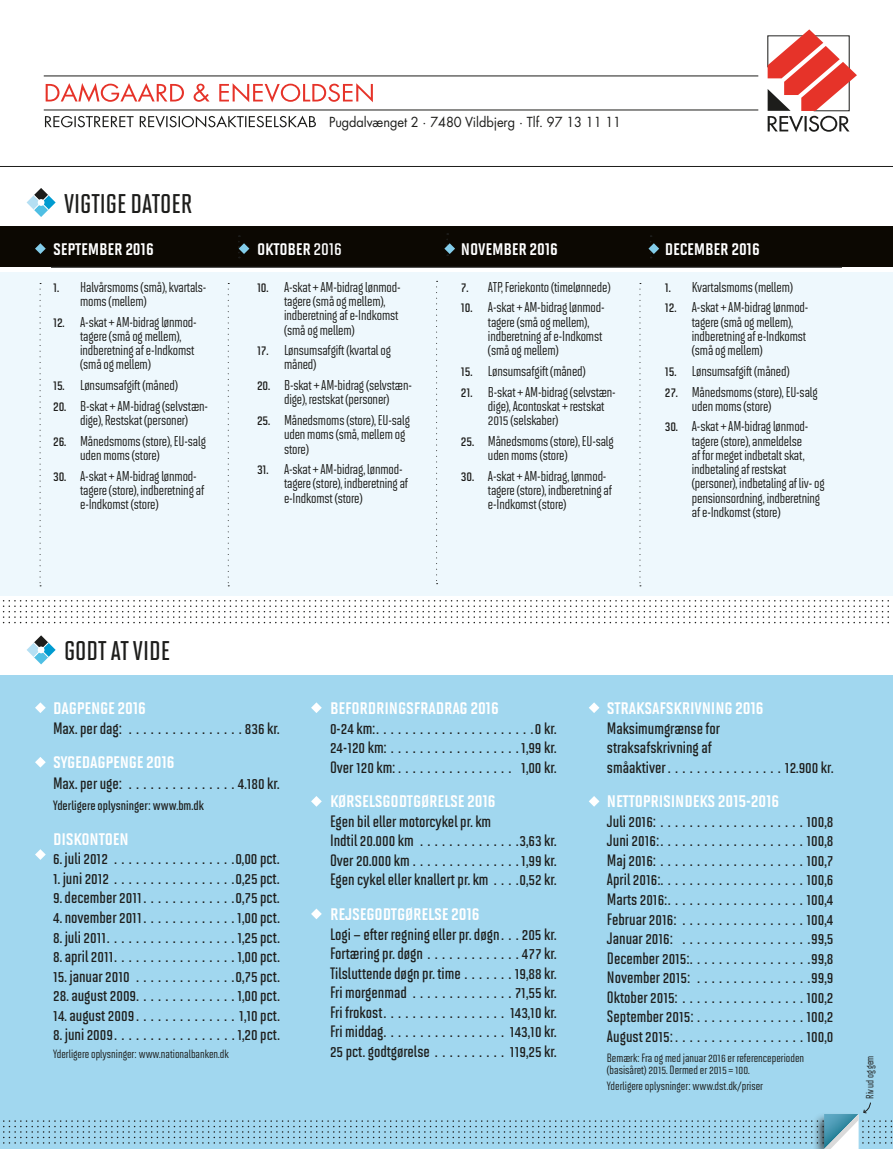
<style>
.page{position:relative;width:893px;height:1149px;background:#fff}
.page>*{position:absolute;margin:0;border:0;box-sizing:border-box;transform-origin:0 0}
.t1{font:27px "Solano Gothic MVB Sb Cap";color:#1d1d1b}
.t2{font:19.5px "Solano Gothic MVB Bd SC";letter-spacing:-.01em;color:#fff}
.t3{font:600 16.5px/19.5px "Solano Gothic MVB";color:#1d1d1b;text-align:justify}
.t4{font:500 14.25px/14.2px "Solano Gothic MVB";letter-spacing:-.01em;color:#1d1d1b}
.t5{font:13.5px "Futura";letter-spacing:-.005em;color:#1d1d1b;scale:.95 1}
.t6{font:600 13.5px "Solano Gothic MVB";color:#1d1d1b}
.t7{font:500 12px/12px "Solano Gothic MVB";color:#1d1d1b}
.t8{font:500 10.5px "Solano Gothic MVB";letter-spacing:-.01em;color:#1d1d1b}
.s1{font-weight:600}
.s2{font-family:"Solano Gothic MVB";font-weight:600}
</style>
<div class="page">
<div style="left:0;top:272px;width:892px;height:323px;background:#eef8fd"></div>
<div style="left:0;top:674px;width:892px;height:474px;background:#a1d7ef"></div>
<div style="left:0;top:226px;width:892px;height:41px;background:#0c0802"></div>
<svg style="left:2px;top:600px;width:887px;height:23px"></svg>
<svg style="left:35px;top:702px;width:11px;height:11px"></svg>
<svg style="left:311px;top:702px;width:11px;height:11px"></svg>
<svg style="left:589px;top:702px;width:10px;height:11px"></svg>
<svg style="left:35px;top:757px;width:11px;height:10px"></svg>
<svg style="left:311px;top:796px;width:11px;height:10px"></svg>
<svg style="left:589px;top:796px;width:10px;height:10px"></svg>
<svg style="left:35px;top:849px;width:11px;height:10px"></svg>
<svg style="left:311px;top:908px;width:11px;height:11px"></svg>
<svg style="left:27px;top:188px;width:29px;height:29px"></svg>
<svg style="left:27px;top:635px;width:29px;height:29px"></svg>
<hr style="left:51px;top:267px;width:791px;height:1px;background:#1d1d1b">
<svg style="left:35px;top:243px;width:11px;height:11px"></svg>
<svg style="left:40px;top:283px;width:1px;height:303px"></svg>
<svg style="left:436px;top:281px;width:2px;height:303px"></svg>
<svg style="left:640px;top:283px;width:1px;height:303px"></svg>
<svg style="left:228px;top:283px;width:1px;height:303px"></svg>
<svg style="left:238px;top:235px;width:11px;height:23px"></svg>
<svg style="left:444px;top:233px;width:11px;height:23px"></svg>
<svg style="left:648px;top:235px;width:11px;height:23px"></svg>
<hr style="left:0;top:166px;width:892px;height:1px;background:#1d1d1b">
<svg style="left:0;top:1101px;width:893px;height:48px"></svg>
<svg style="left:767px;top:29px;width:90px;height:103px"></svg>
<hr style="left:44px;top:76px;width:714px;height:1px;background:#1d1d1b">
<hr style="left:44px;top:110px;width:714px;height:1px;background:#1d1d1b">
<svg style="left:45px;top:115px;width:271px;height:13px"></svg>
<svg style="left:46px;top:83px;width:327px;height:19px"></svg>
<h1 class="t1" style="left:64px;top:188px;width:130px">VIGTIGE DATOER</h1>
<p class="t2" style="left:53px;top:237px;width:102px">SEPTEMBER 2016</p>
<p class="t4" style="left:80px;top:280px;width:128px;text-indent:-27px"><span class="s1">1.</span> Halvårsmoms (små), kvartals&shy;moms (mellem)</p>
<p class="t4" style="left:80px;top:314px;width:118px;text-indent:-27px"><span class="s1">12.</span> A-skat + AM-bidrag lønmod&shy;tagere (små og mellem), indberetning af e-Indkomst (små og mellem)</p>
<p class="t4" style="left:53px;top:378px;width:126px"><span class="s1">15.</span> Lønsumsafgift (måned)</p>
<p class="t4" style="left:53px;top:398px;width:156px;text-align:center"><span class="s1">20.</span> B-skat + AM-bidrag (selvstæn&shy;dige), Restskat (personer)</p>
<p class="t4" style="left:80px;top:433px;width:127px;text-indent:-27px"><span class="s1">26.</span> Månedsmoms (store), EU-salg uden moms (store)</p>
<p class="t4" style="left:80px;top:468px;width:126px;text-indent:-27px"><span class="s1">30.</span> A-skat + AM-bidrag lønmod&shy;tagere (store), indberetning af e-Indkomst (store)</p>
<p class="t5" style="left:321px;top:114px;width:317px">· Pugdalvænget 2 · 7480 Vildbjerg · Tlf. 97 13 11 11</p>
<p class="t2" style="left:257px;top:237px;width:86px">OKTOBER <span class="s2">2016</span></p>
<p class="t4" style="left:284px;top:280px;width:118px;text-indent:-27px"><span class="s1">10.</span> A-skat + AM-bidrag lønmod&shy;tagere (små og mellem), indberetning af e-Indkomst (små og mellem)</p>
<p class="t4" style="left:284px;top:343px;width:108px;text-indent:-27px"><span class="s1">17.</span> Lønsumsafgift (kvartal og måned)</p>
<p class="t4" style="left:257px;top:378px;width:156px;text-align:center"><span class="s1">20.</span> B-skat + AM-bidrag (selvstæn&shy;dige), restskat (personer)</p>
<p class="t4" style="left:284px;top:413px;width:127px;text-indent:-27px"><span class="s1">25.</span> Månedsmoms (store), EU-salg uden moms (små, mellem og store)</p>
<p class="t4" style="left:284px;top:462px;width:126px;text-indent:-27px"><span class="s1">31.</span> A-skat + AM-bidrag, lønmod&shy;tagere (store), indberetning af e-Indkomst (store)</p>
<p class="t2" style="left:461px;top:237px;width:99px">NOVEMBER 2016</p>
<p class="t4" style="left:461px;top:280px;width:151px"><span class="s1">7.</span> ATP, Feriekonto (timelønnede)</p>
<p class="t4" style="left:488px;top:300px;width:118px;text-indent:-27px"><span class="s1">10.</span> A-skat + AM-bidrag lønmod&shy;tagere (små og mellem), indberetning af e-Indkomst (små og mellem)</p>
<p class="t4" style="left:461px;top:364px;width:126px"><span class="s1">15.</span> Lønsumsafgift (måned)</p>
<p class="t4" style="left:488px;top:384px;width:129px;text-indent:-27px"><span class="s1">21.</span> B-skat + AM-bidrag (selvstæn&shy;dige), Acontoskat + restskat<br>2015 (selskaber)</p>
<p class="t4" style="left:488px;top:433px;width:127px;text-indent:-27px"><span class="s1">25.</span> Månedsmoms (store), EU-salg uden moms (store)</p>
<p class="t4" style="left:488px;top:468px;width:126px;text-indent:-27px"><span class="s1">30.</span> A-skat + AM-bidrag, lønmod&shy;tagere (store), indberetning af e-Indkomst (store)</p>
<p class="t2" style="left:665px;top:237px;width:97px">DECEMBER 2016</p>
<p class="t4" style="left:665px;top:280px;width:130px"><span class="s1">1.</span> Kvartalsmoms (mellem)</p>
<p class="t4" style="left:692px;top:300px;width:118px;text-indent:-27px"><span class="s1">12.</span> A-skat + AM-bidrag lønmod&shy;tagere (små og mellem), indberetning af e-Indkomst (små og mellem)</p>
<p class="t4" style="left:665px;top:364px;width:126px"><span class="s1">15.</span> Lønsumsafgift (måned)</p>
<p class="t4" style="left:692px;top:384px;width:127px;text-indent:-27px"><span class="s1">27.</span> Månedsmoms (store), EU-salg uden moms (store)</p>
<p class="t4" style="left:692px;top:419px;width:134px;text-indent:-27px"><span class="s1">30.</span> A-skat + AM-bidrag lønmod&shy;tagere (store), anmeldelse<br>af for meget indbetalt skat, indbetaling af restskat (personer), indbetaling af liv- og pensionsordning, indberetning af e-Indkomst (store)</p>
<h1 class="t1" style="left:64px;top:635px;width:107px">GODT AT VIDE</h1>
<p class="t2" style="left:53px;top:696px;width:94px">DAGPENGE 2016</p>
<p class="t3" style="left:53px;top:718px;width:228px">Max. per dag: . . . . . . . . . . . . . . . . 836 kr.</p>
<p class="t2" style="left:53px;top:750px;width:123px">SYGEDAGPENGE 2016</p>
<p class="t3" style="left:53px;top:773px;width:228px">Max. per uge: . . . . . . . . . . . . . . . 4.180 kr.</p>
<p class="t6" style="left:53px;top:798px;width:152px">Yderligere oplysninger: www.bm.dk</p>
<p class="t2" style="left:53px;top:827px;width:77px">DISKONTOEN</p>
<p class="t3" style="left:53px;top:848px;width:228px">6. juli 2012 . . . . . . . . . . . . . . . . .0,00 pct.</p>
<p class="t3" style="left:53px;top:868px;width:228px">1. juni 2012 . . . . . . . . . . . . . . . . .0,25 pct.</p>
<p class="t3" style="left:53px;top:887px;width:228px">9. december 2011. . . . . . . . . . . . .0,75 pct.</p>
<p class="t3" style="left:53px;top:907px;width:228px">4. november 2011. . . . . . . . . . . . . 1,00 pct.</p>
<p class="t3" style="left:53px;top:926px;width:228px">8. juli 2011..................1,25 pct.</p>
<p class="t3" style="left:53px;top:946px;width:228px">8. april 2011.................1,00 pct.</p>
<p class="t3" style="left:53px;top:965px;width:228px">15. januar 2010 . . . . . . . . . . . . . .0,75 pct.</p>
<p class="t3" style="left:53px;top:985px;width:228px">28. august 2009. . . . . . . . . . . . . . 1,00 pct.</p>
<p class="t3" style="left:53px;top:1004px;width:228px">14. august 2009. . . . . . . . . . . . . . 1,10 pct.</p>
<p class="t3" style="left:53px;top:1024px;width:228px">8. juni 2009.................1,20 pct.</p>
<p class="t7" style="left:53px;top:1047px;width:177px">Yderligere oplysninger: www.nationalbanken.dk</p>
<p class="t2" style="left:330px;top:696px;width:170px">BEFORDRINGSFRADRAG 2016</p>
<p class="t3" style="left:330px;top:718px;width:228px">0-24 km:......................0 kr.<br>24-120 km: . . . . . . . . . . . . . . . . . . 1,99 kr.<br>Over 120 km: . . . . . . . . . . . . . . . . 1,00 kr.</p>
<p class="t2" style="left:330px;top:789px;width:167px">KØRSELSGODTGØRELSE 2016</p>
<p class="t3" style="left:330px;top:811px;width:228px;text-align:left">Egen bil eller motorcykel pr. km<br>Indtil 20.000 km . . . . . . . . . . . . . .3,63 kr.<br>Over 20.000 km . . . . . . . . . . . . . . . 1,99 kr.<br>Egen cykel eller knallert pr. km . . . .0,52 kr.</p>
<p class="t2" style="left:330px;top:902px;width:151px">REJSEGODTGØRELSE 2016</p>
<p class="t3" style="left:330px;top:923px;width:228px">Logi – efter regning eller pr. døgn. . . 205 kr.<br>Fortæring pr. døgn . . . . . . . . . . . . . 477 kr.<br>Tilsluttende døgn pr. time . . . . . . . 19,88 kr.<br>Fri morgenmad . . . . . . . . . . . . . . 71,55 kr.<br>Fri frokost.................143,10 kr.<br>Fri middag.................143,10 kr.<br>25 pct. godtgørelse . . . . . . . . . . 119,25 kr.</p>
<p class="t2" style="left:607px;top:696px;width:158px">STRAKSAFSKRIVNING 2016</p>
<p class="t3" style="left:607px;top:718px;width:228px;text-align:left">Maksimumgrænse for<br>straksafskrivning af<br>småaktiver . . . . . . . . . . . . . . . . 12.900 kr.</p>
<p class="t2" style="left:607px;top:789px;width:174px">NETTOPRISINDEKS 2015-2016</p>
<p class="t3" style="left:607px;top:811px;width:228px">Juli 2016: . . . . . . . . . . . . . . . . . . . . 100,8<br>Juni 2016:....................100,8<br>Maj 2016: . . . . . . . . . . . . . . . . . . . . 100,7<br>April 2016:....................100,6<br>Marts 2016:...................100,4<br>Februar 2016: . . . . . . . . . . . . . . . . . 100,4<br>Januar 2016: . . . . . . . . . . . . . . . . . .99,5<br>December 2015:. . . . . . . . . . . . . . . . .99,8<br>November 2015: . . . . . . . . . . . . . . . .99,9<br>Oktober 2015: . . . . . . . . . . . . . . . . . 100,2<br>September 2015: . . . . . . . . . . . . . . . 100,2<br>August 2015: . . . . . . . . . . . . . . . . . . 100,0</p>
<p class="t7" style="left:607px;top:1051px;width:199px">Bemærk: Fra og med januar 2016 er referenceperioden (basisåret) 2015. Dermed er 2015 = 100.</p>
<p class="t7" style="left:607px;top:1079px;width:158px">Yderligere oplysninger: www.dst.dk/priser</p>
<p class="t8" style="left:864px;top:1098px;width:45px;rotate:-90deg">Riv ud og gem</p>
</div>
